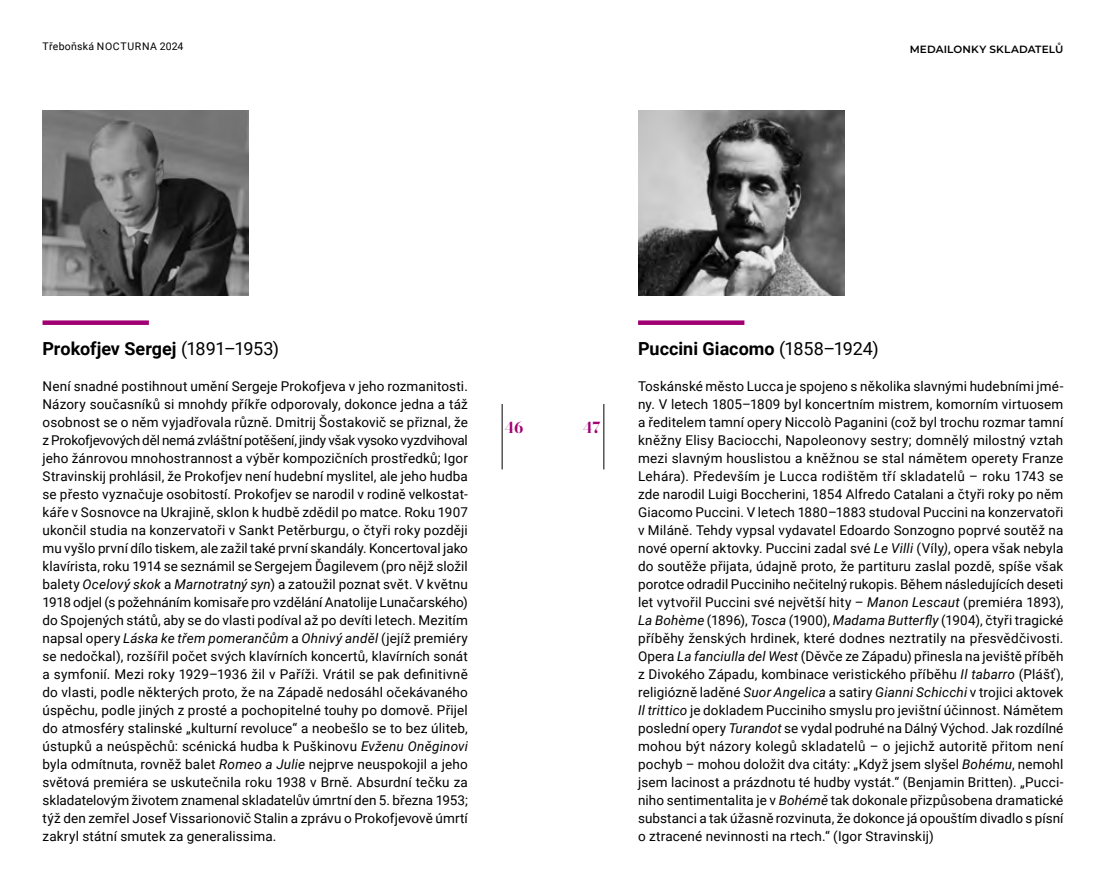
<style>
.page{position:relative;width:1106px;height:893px;background:#fff}
.page>*{position:absolute;margin:0;border:0;box-sizing:border-box;transform-origin:0 0}
.t1{font:700 18px "Roboto";color:#000}
.t2{font:700 15px "Bodoni Moda 18 pt";color:#a00072}
.t3{font:13.5px/18px "Roboto";letter-spacing:.01em;color:#000;text-align:justify}
.t4{font:10.5px "Roboto";letter-spacing:.03em;color:#000}
.t5{font:600 10.5px "Montserrat";letter-spacing:.015em;color:#000}
.s1{font-weight:400}
.s2{font-style:italic}
</style>
<div class="page">
<hr style="left:502px;top:404px;width:1px;height:65px;background:#000">
<hr style="left:603px;top:404px;width:1px;height:65px;background:#000">
<div style="left:43px;top:320px;width:106px;height:5px;background:#a00072"></div>
<img style="left:43px;top:111px;width:206px;height:185px">
<div style="left:638px;top:320px;width:106px;height:5px;background:#a00072"></div>
<img style="left:638px;top:111px;width:206px;height:185px">
<p class="t4" style="left:43px;top:39px;width:142px">Třeboňská NOCTURNA 2024</p>
<p class="t5" style="left:909px;top:42px;width:155px">MEDAILONKY SKLADATELŮ</p>
<h1 class="t1" style="left:43px;top:336px;width:238px">Prokofjev Sergej <span class="s1">(1891–1953)</span></h1>
<p class="t3" style="left:43px;top:376px;width:427px">Není snadné postihnout umění Sergeje Prokofjeva v jeho rozmanitosti.<br>Názory současníků si mnohdy příkře odporovaly, dokonce jedna a táž osobnost se o něm vyjadřovala různě. Dmitrij Šostakovič se přiznal, že z Prokofjevových děl nemá zvláštní potěšení, jindy však vysoko vyzdvihoval jeho žánrovou mnohostrannost a výběr kompozičních prostředků; Igor Stravinskij prohlásil, že Prokofjev není hudební myslitel, ale jeho hudba se přesto vyznačuje osobitostí. Prokofjev se narodil v rodině velkostat&shy;káře v Sosnovce na Ukrajině, sklon k hudbě zdědil po matce. Roku 1907 ukončil studia na konzervatoři v Sankt Petěrburgu, o čtyři roky později mu vyšlo první dílo tiskem, ale zažil také první skandály. Koncertoval jako klavírista, roku 1914 se seznámil se Sergejem Ďagilevem (pro nějž složil balety <span class="s2">Ocelový skok</span> a <span class="s2">Marnotratný syn</span>) a zatoužil poznat svět. V květnu 1918 odjel (s požehnáním komisaře pro vzdělání Anatolije Lunačarského) do Spojených států, aby se do vlasti podíval až po devíti letech. Mezitím napsal opery <span class="s2">Láska ke třem pomerančům</span> a <span class="s2">Ohnivý anděl</span> (jejíž premiéry se nedočkal), rozšířil počet svých klavírních koncertů, klavírních sonát a symfonií. Mezi roky 1929–1936 žil v Paříži. Vrátil se pak definitivně do vlasti, podle některých proto, že na Západě nedosáhl očekávaného úspěchu, podle jiných z prosté a pochopitelné touhy po domově. Přijel do atmosféry stalinské „kulturní revoluce“ a neobešlo se to bez úliteb, ústupků a neúspěchů: scénická hudba k Puškinovu <span class="s2">Evženu Oněginovi </span>byla odmítnuta, rovněž balet <span class="s2">Romeo a Julie</span> nejprve neuspokojil a jeho světová premiéra se uskutečnila roku 1938 v Brně. Absurdní tečku za skladatelovým životem znamenal skladatelův úmrtní den 5. března 1953; týž den zemřel Josef Vissarionovič Stalin a zprávu o Prokofjevově úmrtí zakryl státní smutek za generalissima.</p>
<p class="t2" style="left:504px;top:417px;width:20px">46</p>
<p class="t2" style="left:583px;top:417px;width:19px">47</p>
<h1 class="t1" style="left:638px;top:336px;width:242px">Puccini Giacomo <span class="s1">(1858–1924)</span></h1>
<p class="t3" style="left:638px;top:376px;width:427px">Toskánské město Lucca je spojeno s několika slavnými hudebními jmé&shy;ny. V letech 1805–1809 byl koncertním mistrem, komorním virtuosem a ředitelem tamní opery Niccolò Paganini (což byl trochu rozmar tamní kněžny Elisy Baciocchi, Napoleonovy sestry; domnělý milostný vztah mezi slavným houslistou a kněžnou se stal námětem operety Franze Lehára). Především je Lucca rodištěm tří skladatelů – roku 1743 se zde narodil Luigi Boccherini, 1854 Alfredo Catalani a čtyři roky po něm Giacomo Puccini. V letech 1880–1883 studoval Puccini na konzervatoři v Miláně. Tehdy vypsal vydavatel Edoardo Sonzogno poprvé soutěž na nové operní aktovky. Puccini zadal své <span class="s2">Le Villi</span> (Víly<span class="s2">)</span>, opera však nebyla do soutěže přijata, údajně proto, že partituru zaslal pozdě, spíše však porotce odradil Pucciniho nečitelný rukopis. Během následujících deseti let vytvořil Puccini své největší hity – <span class="s2">Manon Lescaut</span> (premiéra 1893), <span class="s2">La Bohème</span> (1896), <span class="s2">Tosca</span> (1900), <span class="s2">Madama Butterfly</span> (1904), čtyři tragické příběhy ženských hrdinek, které dodnes neztratily na přesvědčivosti.<br>Opera <span class="s2">La fanciulla del West</span> (Děvče ze Západu) přinesla na jeviště příběh z Divokého Západu, kombinace veristického příběhu <span class="s2">Il tabarro</span> (Plášť), religiózně laděné <span class="s2">Suor Angelica</span> a satiry <span class="s2">Gianni Schicchi</span> v trojici aktovek <span class="s2">Il trittico</span> je dokladem Pucciniho smyslu pro jevištní účinnost. Námětem poslední opery <span class="s2">Turandot</span> se vydal podruhé na Dálný Východ. Jak rozdílné mohou být názory kolegů skladatelů – o jejichž autoritě přitom není pochyb – mohou doložit dva citáty: „Když jsem slyšel <span class="s2">Bohému</span>, nemohl jsem lacinost a prázdnotu té hudby vystát.“ (Benjamin Britten). „Pucci&shy;niho sentimentalita je v <span class="s2">Bohémě</span> tak dokonale přizpůsobena dramatické substanci a tak úžasně rozvinuta, že dokonce já opouštím divadlo s písní o ztracené nevinnosti na rtech.“ (Igor Stravinskij)</p>
</div>
